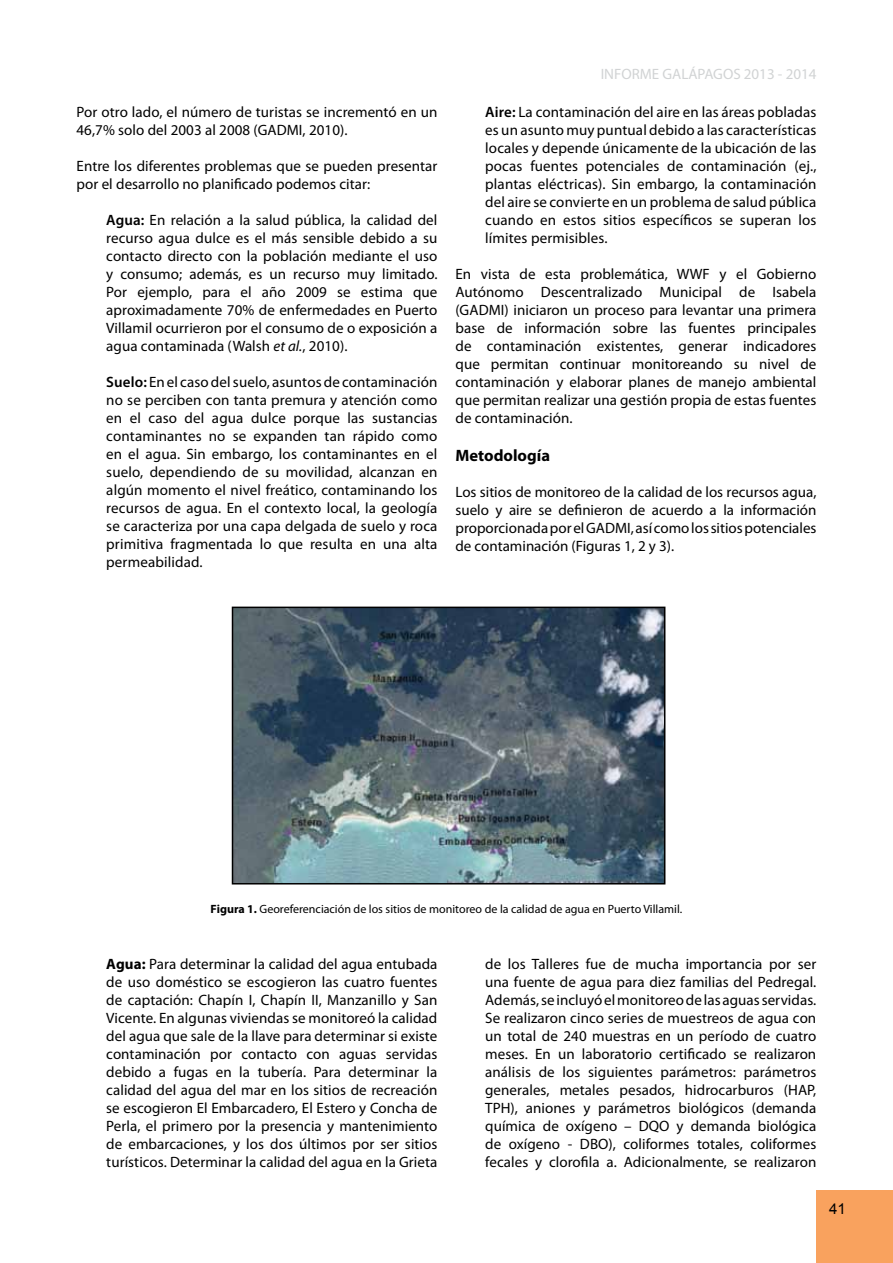
<style>
.page{position:relative;width:893px;height:1263px;background:#fff}
.page>*{position:absolute;margin:0;border:0;box-sizing:border-box;transform-origin:0 0}
.t1{font:700 16.5px "Myriad Pro";color:#000}
.t2{font:15px/18px "Myriad Pro";letter-spacing:.005em;color:#000;text-align:justify}
.t3{font:15px "Myriad Pro";color:#d1d3d4}
.t4{font:15px "Arial";color:#000}
.t5{font:12px "Myriad Pro";color:#000}
.s1{font-weight:600}
.s2{font-style:italic}
.s3{font-weight:700}
</style>
<div class="page">
<div style="left:816px;top:1191px;width:77px;height:72px;background:#f9a25e"></div>
<img style="left:235px;top:610px;width:427px;height:271px">
<div style="left:232px;top:607px;width:433px;height:277px;border:2px solid #000"></div>
<p class="t2" style="left:77px;top:103px;width:362px">Por otro lado, el número de turistas se incrementó en un<br>46,7% solo del 2003 al 2008 (GADMI, 2010).</p>
<p class="t2" style="left:77px;top:157px;width:362px">Entre los diferentes problemas que se pueden presentar por el desarrollo no planificado podemos citar:</p>
<p class="t2" style="left:106px;top:211px;width:333px"><span class="s1">Agua:</span> En relación a la salud pública, la calidad del recurso agua dulce es el más sensible debido a su contacto directo con la población mediante el uso y consumo; además, es un recurso muy limitado.<br>Por ejemplo, para el año 2009 se estima que aproximadamente 70% de enfermedades en Puerto Villamil ocurrieron por el consumo de o exposición a agua contaminada (Walsh <span class="s2">et al.</span>, 2010).</p>
<p class="t2" style="left:106px;top:373px;width:333px"><span class="s1">Suelo:</span> En el caso del suelo, asuntos de contaminación no se perciben con tanta premura y atención como en el caso del agua dulce porque las sustancias contaminantes no se expanden tan rápido como en el agua. Sin embargo, los contaminantes en el suelo, dependiendo de su movilidad, alcanzan en algún momento el nivel freático, contaminando los recursos de agua. En el contexto local, la geología se caracteriza por una capa delgada de suelo y roca primitiva fragmentada lo que resulta en una alta permeabilidad.</p>
<p class="t3" style="left:601px;top:65px;width:217px">INFORME GALÁPAGOS 2013 - 2014</p>
<p class="t2" style="left:485px;top:103px;width:333px"><span class="s1">Aire:</span> La contaminación del aire en las áreas pobladas es un asunto muy puntual debido a las características locales y depende únicamente de la ubicación de las pocas fuentes potenciales de contaminación (ej., plantas eléctricas). Sin embargo, la contaminación del aire se convierte en un problema de salud pública cuando en estos sitios específicos se superan los límites permisibles.</p>
<p class="t2" style="left:455px;top:265px;width:362px">En vista de esta problemática, WWF y el Gobierno Autónomo Descentralizado Municipal de Isabela (GADMI) iniciaron un proceso para levantar una primera base de información sobre las fuentes principales de contaminación existentes, generar indicadores que permitan continuar monitoreando su nivel de contaminación y elaborar planes de manejo ambiental que permitan realizar una gestión propia de estas fuentes de contaminación.</p>
<p class="t1" style="left:455px;top:444px;width:96px">Metodología</p>
<p class="t2" style="left:455px;top:483px;width:362px">Los sitios de monitoreo de la calidad de los recursos agua, suelo y aire se definieron de acuerdo a la información proporcionada por el GADMI, así como los sitios potenciales de contaminación (Figuras 1, 2 y 3).</p>
<p class="t5" style="left:211px;top:902px;width:473px"><span class="s3">Figura 1.</span> Georeferenciación de los sitios de monitoreo de la calidad de agua en Puerto Villamil.</p>
<p class="t2" style="left:106px;top:955px;width:333px"><span class="s3">Agua:</span> Para determinar la calidad del agua entubada de uso doméstico se escogieron las cuatro fuentes de captación: Chapín I, Chapín II, Manzanillo y San Vicente. En algunas viviendas se monitoreó la calidad del agua que sale de la llave para determinar si existe contaminación por contacto con aguas servidas debido a fugas en la tubería. Para determinar la calidad del agua del mar en los sitios de recreación se escogieron El Embarcadero, El Estero y Concha de Perla, el primero por la presencia y mantenimiento de embarcaciones, y los dos últimos por ser sitios turísticos. Determinar la calidad del agua en la Grieta</p>
<p class="t2" style="left:485px;top:955px;width:333px">de los Talleres fue de mucha importancia por ser una fuente de agua para diez familias del Pedregal.<br>Además, se incluyó el monitoreo de las aguas servidas.<br>Se realizaron cinco series de muestreos de agua con un total de 240 muestras en un período de cuatro meses. En un laboratorio certificado se realizaron análisis de los siguientes parámetros: parámetros generales, metales pesados, hidrocarburos (HAP, TPH), aniones y parámetros biológicos (demanda química de oxígeno – DQO y demanda biológica de oxígeno - DBO), coliformes totales, coliformes fecales y clorofila a. Adicionalmente, se realizaron</p>
<p class="t4" style="left:829px;top:1199px;width:18px">41</p>
</div>
